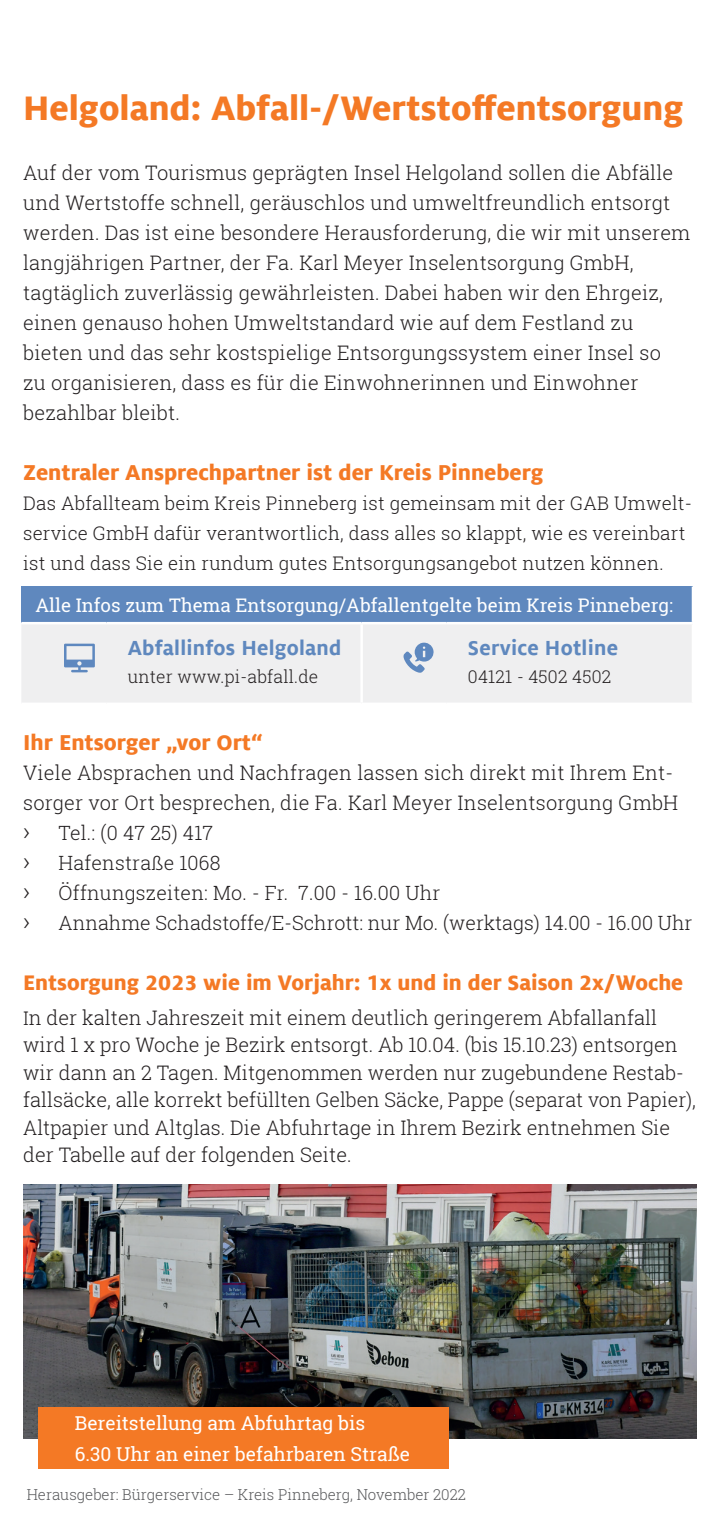
<style>
.page{position:relative;width:716px;height:1531px;background:#fff}
.page>*{position:absolute;margin:0;border:0;box-sizing:border-box;transform-origin:0 0}
.t1{font:800 37.5px "Milo Offc";color:#f47925}
.t2{font:800 23.75px "Milo Offc";color:#f47925}
.t3{font:800 23.25px "Milo Offc";color:#f47925}
.t4{font:700 22.5px "Milo Offc";letter-spacing:.01em;color:#5f88be}
.t5{font:300 20px/30px "Roboto Slab";letter-spacing:.01em;color:#231f20}
.t6{font:300 19.5px/30px "Roboto Slab";color:#231f20}
.t7{font:19.25px/30.5px "Roboto Slab";color:#fff}
.t8{font:300 18.75px/30px "Roboto Slab";letter-spacing:.01em;color:#231f20}
.t9{font:18.75px "Roboto Slab";color:#fff}
.t10{font:300 17.5px "Roboto Slab";letter-spacing:.01em;color:#231f20}
.t11{font:300 15px "Roboto Slab";color:#57585a}
.s1{font-size:25px}
.s2{font-size:18.75px}
</style>
<div class="page">
<div style="left:21px;top:586px;width:672px;height:37px;background:#5f88be"></div>
<div style="left:21px;top:624px;width:671px;height:78px;background:#efeff0"></div>
<hr style="left:692px;top:586px;width:2px;height:36px;background:#fff">
<hr style="left:21px;top:622px;width:85px;height:2px;background:#fff">
<hr style="left:106px;top:622px;width:256px;height:2px;background:#fff">
<hr style="left:362px;top:622px;width:85px;height:2px;background:#fff">
<hr style="left:360px;top:624px;width:3px;height:78px;background:#fff">
<hr style="left:447px;top:622px;width:247px;height:2px;background:#fff">
<svg style="left:64px;top:644px;width:31px;height:28px"></svg>
<svg style="left:403px;top:642px;width:31px;height:31px"></svg>
<img style="left:23px;top:1184px;width:673px;height:254px">
<div style="left:39px;top:1407px;width:410px;height:62px;background:#f47925"></div>
<h1 class="t1" style="left:23px;top:87px;width:662px">Helgoland: Abfall-/Wertstoffentsorgung</h1>
<p class="t5" style="left:23px;top:157px;width:669px">Auf der vom Tourismus geprägten Insel Helgoland sollen die Abfälle und Wertstoffe schnell, geräuschlos und umweltfreundlich entsorgt werden. Das ist eine besondere Herausforderung, die wir mit unserem langjährigen Partner, der Fa. Karl Meyer Inselentsorgung GmbH, tagtäglich zuverlässig gewährleisten. Dabei haben wir den Ehrgeiz, einen genauso hohen Umweltstandard wie auf dem Festland zu bieten und das sehr kostspielige Entsorgungssystem einer Insel so<br>zu organisieren, dass es für die Einwohnerinnen und Einwohner bezahlbar bleibt.</p>
<p class="t2" style="left:23px;top:459px;width:522px">Zentraler Ansprechpartner ist der Kreis Pinneberg</p>
<p class="t8" style="left:23px;top:488px;width:670px">Das Abfallteam beim Kreis Pinneberg ist gemeinsam mit der GAB Umwelt&shy;service GmbH dafür verantwortlich, dass alles so klappt, wie es vereinbart ist und dass Sie ein rundum gutes Entsorgungsangebot nutzen können.</p>
<p class="t9" style="left:36px;top:592px;width:639px">Alle Infos zum Thema Entsorgung/Abfallentgelte beim Kreis Pinneberg:</p>
<p class="t4" style="left:128px;top:635px;width:215px">Abfallinfos Helgoland</p>
<p class="t10" style="left:128px;top:664px;width:192px">unter www.pi-abfall.de</p>
<p class="t4" style="left:468px;top:635px;width:152px">Service Hotline</p>
<p class="t10" style="left:468px;top:664px;width:145px">04121 - 4502 4502</p>
<p class="t2" style="left:23px;top:729px;width:241px">Ihr Entsorger „vor Ort“</p>
<p class="t5" style="left:23px;top:757px;width:656px">Viele Absprachen und Nachfragen lassen sich direkt mit Ihrem Ent&shy;sorger vor Ort besprechen, die Fa. Karl Meyer Inselentsorgung GmbH</p>
<p class="t6" style="left:23px;top:817px;width:671px"><span class="s1">›</span> Tel.: (0 47 25) 417<br><span class="s1">›</span> Hafenstraße 1068<br><span class="s1">›</span> Öffnungszeiten: Mo. - Fr. 7.00 - 16.00 Uhr<br><span class="s1">›</span> Annahme Schadstoffe/E-Schrott: nur Mo. (werktags) 14.00 - 16.00 Uhr</p>
<p class="t3" style="left:23px;top:969px;width:661px">Entsorgung 2023 wie im Vorjahr: 1x und in der Saison 2x/Woche</p>
<p class="t5" style="left:23px;top:1003px;width:674px;line-height:27.5px"><span class="s2">I</span>n der kalten Jahreszeit mit einem deutlich geringerem Abfallanfall wird 1 x pro Woche je Bezirk entsorgt. Ab 10.04. (bis 15.10.23) entsorgen wir dann an 2 Tagen. Mitgenommen werden nur zugebundene Restab&shy;fallsäcke, alle korrekt befüllten Gelben Säcke, Pappe (separat von Papier), Altpapier und Altglas. Die Abfuhrtage in Ihrem Bezirk entnehmen Sie der Tabelle auf der folgenden Seite.</p>
<p class="t7" style="left:75px;top:1408px;width:337px">Bereitstellung am Abfuhrtag bis<br>6.30 Uhr an einer befahrbaren Straße</p>
<p class="t11" style="left:27px;top:1484px;width:441px">Herausgeber: Bürgerservice – Kreis Pinneberg, November 2022</p>
</div>
